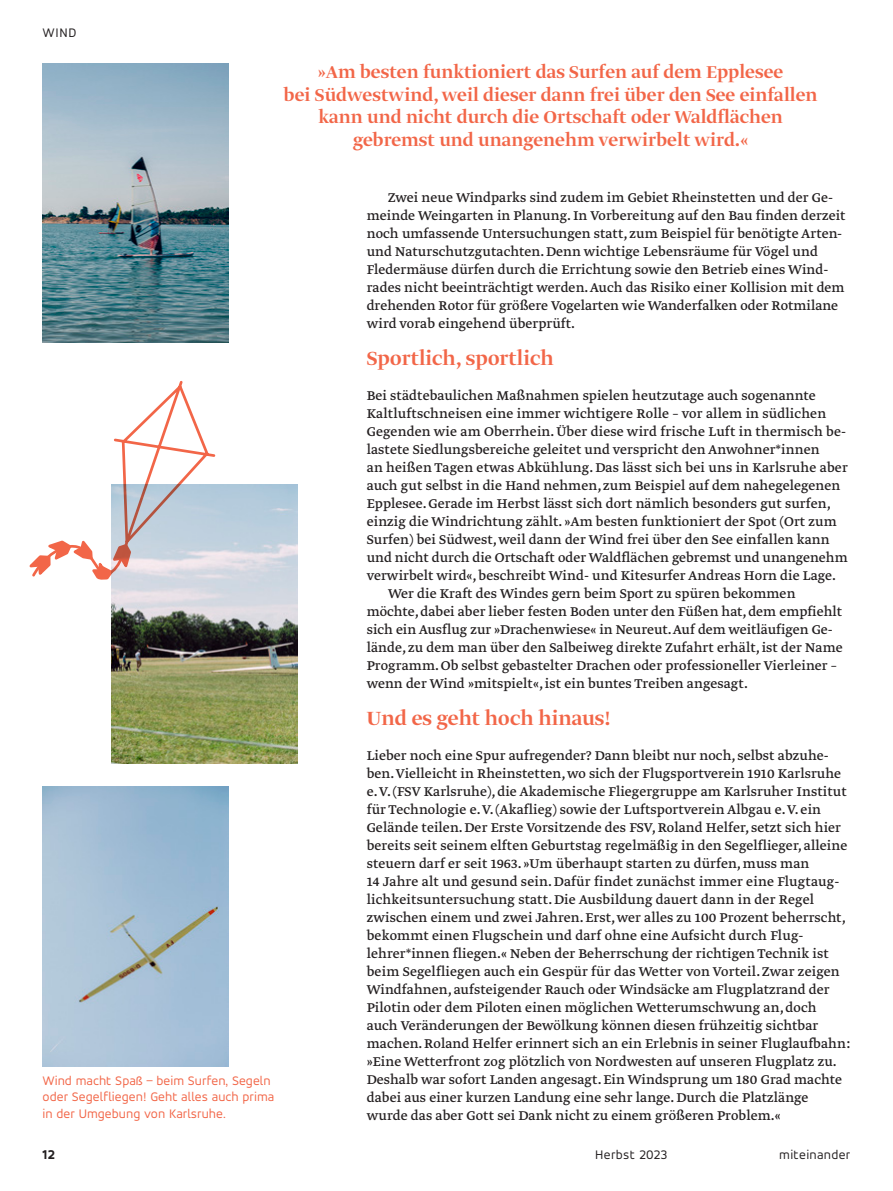
<style>
.page{position:relative;width:893px;height:1191px;background:#fff}
.page>*{position:absolute;margin:0;border:0;box-sizing:border-box;transform-origin:0 0}
.t1{font:500 22.5px "Greta Display Std";letter-spacing:.005em;color:#f26648}
._18_pt_Accord_regular_Headline{font:500 20.25px/22.5px "Greta Display Std";letter-spacing:.005em;color:#f26648;text-align:center}
.t2{font:15px/18px "Greta Text Pro";letter-spacing:.005em;color:#231f20}
.t3{font:13.5px/16.5px "Accord Alternate";letter-spacing:.005em;color:#f26648}
.t4{font:13.5px "Accord Alternate";letter-spacing:.025em;color:#231f20}
.t5{font:700 expanded 13.5px "Accord Alternate";color:#231f20}
</style>
<div class="page">
<img style="left:43px;top:64px;width:186px;height:279px">
<img style="left:112px;top:484px;width:186px;height:279px">
<img style="left:43px;top:787px;width:186px;height:279px">
<svg style="left:29px;top:381px;width:188px;height:200px"></svg>
<p class="t4" style="left:43px;top:25px;width:35px">WIND</p>
<p class="_18_pt_Accord_regular_Headline" style="left:284px;top:62px;width:535px">»Am besten funktioniert das Surfen auf dem Epplesee<br>bei Südwestwind, weil dieser dann frei über den See einfallen kann und nicht durch die Ortschaft oder Waldflächen gebremst und unangenehm verwirbelt wird.«</p>
<p class="t3" style="left:43px;top:1071px;width:233px">Wind macht Spaß – beim Surfen, Segeln oder Segelfliegen! Geht alles auch prima in der Umgebung von Karlsruhe.</p>
<p class="t5" style="left:43px;top:1146px;width:14px">12</p>
<p class="t2" style="left:367px;top:188px;width:480px;text-indent:21px">Zwei neue Windparks sind zudem im Gebiet Rheinstetten und der Ge&shy;meinde Weingarten in Planung. In Vorbereitung auf den Bau finden derzeit noch umfassende Untersuchungen statt, zum Beispiel für benötigte Arten&shy;und Naturschutzgutachten. Denn wichtige Lebensräume für Vögel und Fledermäuse dürfen durch die Errichtung sowie den Betrieb eines Wind&shy;rades nicht beeinträchtigt werden. Auch das Risiko einer Kollision mit dem drehenden Rotor für größere Vogelarten wie Wanderfalken oder Rotmilane wird vorab eingehend überprüft.</p>
<h1 class="t1" style="left:367px;top:345px;width:188px">Sportlich, sportlich</h1>
<p class="t2" style="left:367px;top:386px;width:451px">Bei städtebaulichen Maßnahmen spielen heutzutage auch sogenannte</p>
<p class="t2" style="left:367px;top:404px;width:461px">Kaltluftschneisen eine immer wichtigere Rolle – vor allem in südlichen</p>
<p class="t2" style="left:367px;top:422px;width:481px">Gegenden wie am Oberrhein. Über diese wird frische Luft in thermisch be-</p>
<p class="t2" style="left:367px;top:440px;width:454px">lastete Siedlungsbereiche geleitet und verspricht den Anwohner*innen</p>
<p class="t2" style="left:367px;top:458px;width:483px">an heißen Tagen etwas Abkühlung. Das lässt sich bei uns in Karlsruhe aber</p>
<p class="t2" style="left:367px;top:476px;width:475px">auch gut selbst in die Hand nehmen, zum Beispiel auf dem nahegelegenen</p>
<p class="t2" style="left:367px;top:494px;width:466px">Epplesee. Gerade im Herbst lässt sich dort nämlich besonders gut surfen,</p>
<p class="t2" style="left:367px;top:512px;width:471px">einzig die Windrichtung zählt. »Am besten funktioniert der Spot (Ort zum</p>
<p class="t2" style="left:367px;top:530px;width:464px">Surfen) bei Südwest, weil dann der Wind frei über den See einfallen kann</p>
<p class="t2" style="left:367px;top:548px;width:482px">und nicht durch die Ortschaft oder Waldflächen gebremst und unangenehm</p>
<p class="t2" style="left:367px;top:566px;width:471px">verwirbelt wird«, beschreibt Wind- und Kitesurfer Andreas Horn die Lage.</p>
<p class="t2" style="left:388px;top:584px;width:409px">Wer die Kraft des Windes gern beim Sport zu spüren bekommen</p>
<p class="t2" style="left:367px;top:602px;width:477px">möchte, dabei aber lieber festen Boden unter den Füßen hat, dem empfiehlt</p>
<p class="t2" style="left:367px;top:620px;width:467px">sich ein Ausflug zur »Drachenwiese« in Neureut. Auf dem weitläufigen Ge-</p>
<p class="t2" style="left:367px;top:638px;width:477px">lände, zu dem man über den Salbeiweg direkte Zufahrt erhält, ist der Name</p>
<p class="t2" style="left:367px;top:656px;width:472px">Programm. Ob selbst gebastelter Drachen oder professioneller Vierleiner –</p>
<p class="t2" style="left:367px;top:674px;width:383px">wenn der Wind »mitspielt«, ist ein buntes Treiben angesagt.</p>
<h1 class="t1" style="left:367px;top:705px;width:245px">Und es geht hoch hinaus!</h1>
<p class="t2" style="left:367px;top:746px;width:485px">Lieber noch eine Spur aufregender? Dann bleibt nur noch, selbst abzuhe&shy;ben. Vielleicht in Rheinstetten, wo sich der Flugsportverein 1910 Karlsruhe e. V. (FSV Karlsruhe), die Akademische Fliegergruppe am Karlsruher Institut für Technologie e. V. (Akaflieg) sowie der Luftsportverein Albgau e. V. ein Gelände teilen. Der Erste Vorsitzende des FSV, Roland Helfer, setzt sich hier bereits seit seinem elften Geburtstag regelmäßig in den Segelflieger, alleine steuern darf er seit 1963. »Um überhaupt starten zu dürfen, muss man<br>14 Jahre alt und gesund sein. Dafür findet zunächst immer eine Flugtaug&shy;lichkeitsuntersuchung statt. Die Ausbildung dauert dann in der Regel zwischen einem und zwei Jahren. Erst, wer alles zu 100 Prozent beherrscht, bekommt einen Flugschein und darf ohne eine Aufsicht durch Flug&shy;lehrer*innen fliegen.« Neben der Beherrschung der richtigen Technik ist beim Segelfliegen auch ein Gespür für das Wetter von Vorteil. Zwar zeigen Windfahnen, aufsteigender Rauch oder Windsäcke am Flugplatzrand der Pilotin oder dem Piloten einen möglichen Wetterumschwung an, doch auch Veränderungen der Bewölkung können diesen frühzeitig sichtbar machen. Roland Helfer erinnert sich an ein Erlebnis in seiner Fluglaufbahn: »Eine Wetterfront zog plötzlich von Nordwesten auf unseren Flugplatz zu.<br>Deshalb war sofort Landen angesagt. Ein Windsprung um 180 Grad machte dabei aus einer kurzen Landung eine sehr lange. Durch die Platzlänge wurde das aber Gott sei Dank nicht zu einem größeren Problem.«</p>
<p class="t4" style="left:595px;top:1147px;width:73px">Herbst 2023</p>
<p class="t4" style="left:779px;top:1147px;width:73px">miteinander</p>
</div>
